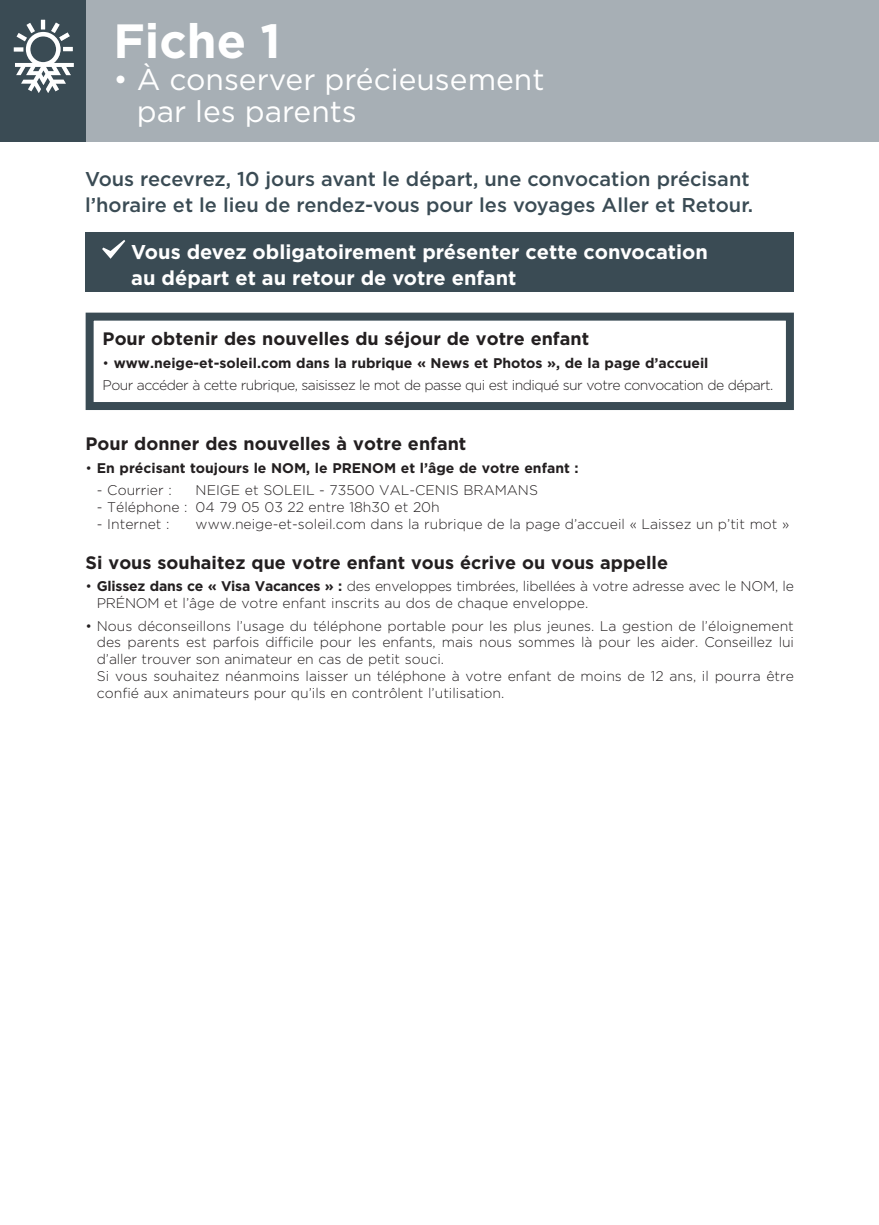
<style>
.page{position:relative;width:879px;height:1225px;background:#fff}
.page>*{position:absolute;margin:0;border:0;box-sizing:border-box;transform-origin:0 0}
.t1{font:700 48px "Gotham";color:#fff}
.t2{font:30px/32px "Gotham";color:#fff}
.t3{font:500 20px/26px "Gotham";color:#3a4b54}
.t4{font:700 20px/26px "Gotham";color:#fff}
.t5{font:700 18px "Gotham";color:#231f20}
.t6{font:300 14px/16.8px "Gotham";color:#231f20}
.t7{font:300 14px/22.4px "Gotham";letter-spacing:-.04em;color:#231f20}
.t8{font:700 14px "Gotham";color:#231f20}
.s1{font-weight:700}
.s2{font-weight:300}
</style>
<div class="page">
<div style="left:86px;top:0;width:793px;height:141px;background:#a7afb5"></div>
<div style="left:0;top:0;width:85px;height:142px;background:#3a4b54"></div>
<svg style="left:14px;top:20px;width:60px;height:73px"></svg>
<div style="left:85px;top:232px;width:709px;height:60px;background:#3a4b54"></div>
<svg style="left:102px;top:240px;width:23px;height:19px"></svg>
<div style="left:86px;top:313px;width:708px;height:97px;border:8px solid #3a4b54"></div>
<h1 class="t1" style="left:113px;top:9px;width:169px">Fiche 1</h1>
<h2 class="t2" style="left:137px;top:62px;width:409px;text-indent:-23px">• À conserver précieusement par les parents</h2>
<h3 class="t3" style="left:85px;top:166px;width:669px">Vous recevrez, 10 jours avant le départ, une convocation précisant l’horaire et le lieu de rendez-vous pour les voyages Aller et Retour.</h3>
<h3 class="t4" style="left:131px;top:238px;width:578px">Vous devez obligatoirement présenter cette convocation au départ et au retour de votre enfant</h3>
<p class="t5" style="left:103px;top:327px;width:488px">Pour obtenir des nouvelles du séjour de votre enfant</p>
<p class="t7" style="left:103px;top:351px;width:672px">• <span class="s1">www.neige-et-soleil.com dans la rubrique « News et Photos », de la page d’accueil<br></span>Pour accéder à cette rubrique, saisissez le mot de passe qui est indiqué sur votre convocation de départ.</p>
<p class="t5" style="left:86px;top:432px;width:382px">Pour donner des nouvelles à votre enfant</p>
<p class="t8" style="left:86px;top:458px;width:494px"><span class="s2">•</span> En précisant toujours le NOM, le PRENOM et l’âge de votre enfant :</p>
<p class="t6" style="left:97px;top:481px;width:76px">- Courrier :</p>
<p class="t6" style="left:196px;top:481px;width:344px">NEIGE et SOLEIL - 73500 VAL-CENIS BRAMANS</p>
<p class="t6" style="left:97px;top:498px;width:344px">- Téléphone : 04 79 05 03 22 entre 18h30 et 20h</p>
<p class="t6" style="left:97px;top:515px;width:74px">- Internet :</p>
<p class="t6" style="left:196px;top:515px;width:595px">www.neige-et-soleil.com dans la rubrique de la page d’accueil « Laissez un p’tit mot »</p>
<p class="t5" style="left:86px;top:550px;width:584px">Si vous souhaitez que votre enfant vous écrive ou vous appelle</p>
<p class="t6" style="left:97px;top:577px;width:698px;text-indent:-11px">• <span class="s1">Glissez dans ce « Visa Vacances » :</span> des enveloppes timbrées, libellées à votre adresse avec le NOM, le<br>PRÉNOM et l’âge de votre enfant inscrits au dos de chaque enveloppe.</p>
<p class="t6" style="left:97px;top:617px;width:698px;text-indent:-11px">• Nous déconseillons l’usage du téléphone portable pour les plus jeunes. La gestion de l’éloignement des parents est parfois difficile pour les enfants, mais nous sommes là pour les aider. Conseillez lui d’aller trouver son animateur en cas de petit souci.<br>Si vous souhaitez néanmoins laisser un téléphone à votre enfant de moins de 12 ans, il pourra être confié aux animateurs pour qu’ils en contrôlent l’utilisation.</p>
</div>
